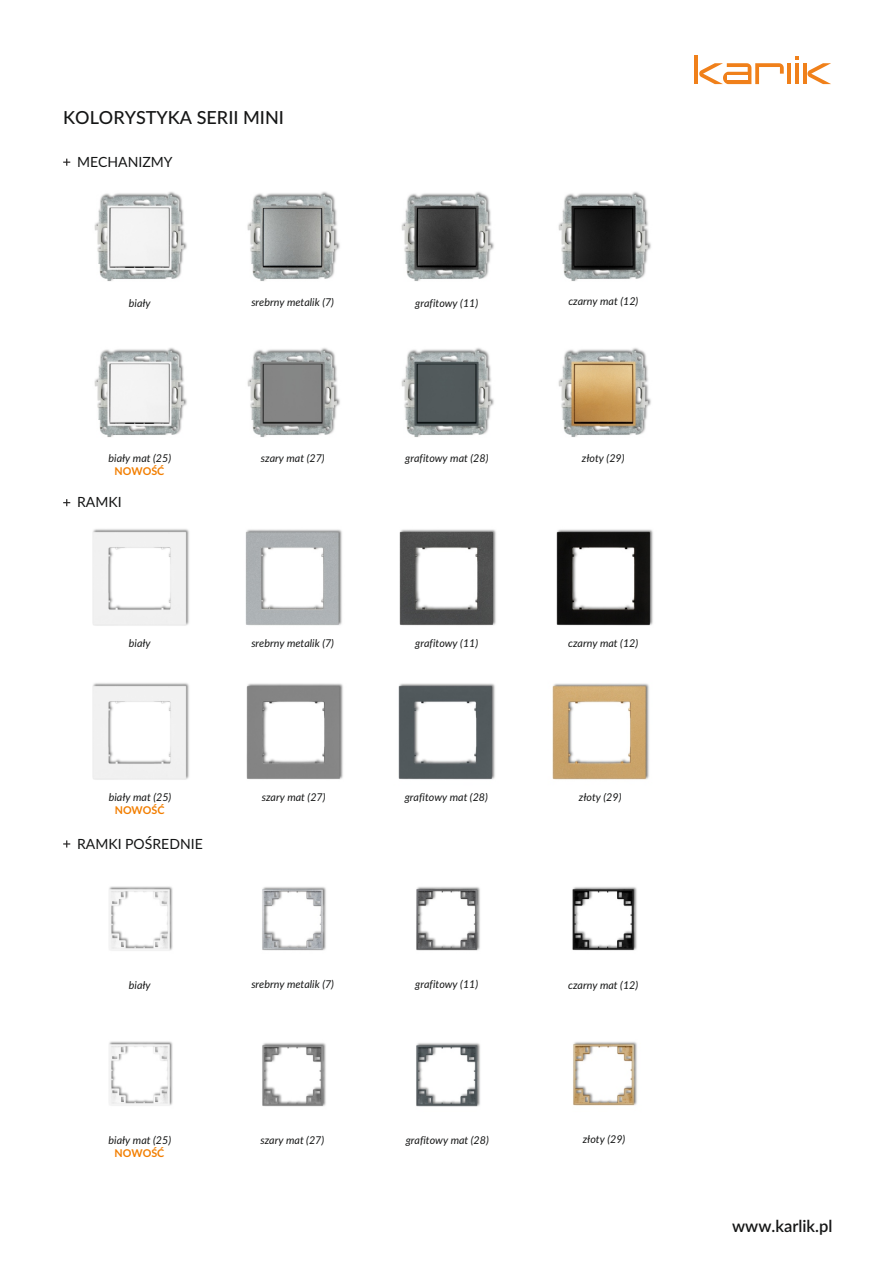
<style>
.page{position:relative;width:893px;height:1263px;background:#fff}
.page>*{position:absolute;margin:0;border:0;box-sizing:border-box;transform-origin:0 0}
.t1{font:500 18px "Lato";color:#151616}
.t2{font:600 16.5px "Lato";color:#151616}
.t3{font:13.95px "Lato";color:#151616}
.t4{font:italic 10.65px "Lato";color:#151616}
.t5{font:700 10.65px "Lato";color:#f27e00}
</style>
<div class="page">
<hr style="left:694px;top:56px;width:4px;height:28px;background:#f0801a">
<hr style="left:787px;top:63px;width:4px;height:21px;background:#f0801a">
<hr style="left:795px;top:63px;width:4px;height:21px;background:#f0801a">
<hr style="left:803px;top:63px;width:3px;height:21px;background:#f0801a">
<svg style="left:795px;top:56px;width:4px;height:3px"></svg>
<svg style="left:699px;top:63px;width:85px;height:21px"></svg>
<svg style="left:807px;top:63px;width:24px;height:21px"></svg>
<svg style="left:63px;top:499px;width:7px;height:7px"></svg>
<img style="left:245px;top:529px;width:97px;height:97px">
<img style="left:399px;top:529px;width:97px;height:97px">
<img style="left:556px;top:529px;width:97px;height:97px">
<img style="left:246px;top:683px;width:97px;height:97px">
<img style="left:398px;top:683px;width:97px;height:97px">
<img style="left:552px;top:683px;width:97px;height:97px">
<img style="left:92px;top:529px;width:97px;height:97px">
<img style="left:558px;top:192px;width:93px;height:89px">
<svg style="left:63px;top:159px;width:7px;height:7px"></svg>
<img style="left:94px;top:192px;width:93px;height:89px">
<img style="left:247px;top:191px;width:93px;height:90px">
<img style="left:401px;top:192px;width:93px;height:89px">
<img style="left:558px;top:348px;width:93px;height:89px">
<img style="left:247px;top:348px;width:93px;height:89px">
<img style="left:401px;top:348px;width:93px;height:89px">
<svg style="left:63px;top:840px;width:7px;height:7px"></svg>
<img style="left:262px;top:887px;width:64px;height:64px">
<img style="left:416px;top:887px;width:64px;height:64px">
<img style="left:572px;top:887px;width:65px;height:64px">
<img style="left:262px;top:1043px;width:64px;height:64px">
<img style="left:416px;top:1043px;width:64px;height:64px">
<img style="left:573px;top:1042px;width:64px;height:64px">
<img style="left:109px;top:886px;width:64px;height:65px">
<img style="left:94px;top:348px;width:93px;height:89px">
<img style="left:92px;top:683px;width:97px;height:97px">
<img style="left:109px;top:1041px;width:64px;height:65px">
<h1 class="t1" style="left:63px;top:110px;width:222px">KOLORYSTYKA SERII MINI</h1>
<h3 class="t3" style="left:77px;top:156px;width:97px">MECHANIZMY</h3>
<p class="t4" style="left:129px;top:298px;width:23px">biały</p>
<p class="t4" style="left:251px;top:298px;width:84px">srebrny metalik (7)</p>
<p class="t4" style="left:415px;top:298px;width:64px">grafitowy (11)</p>
<p class="t4" style="left:568px;top:296px;width:72px">czarny mat (12)</p>
<p class="t4" style="left:109px;top:453px;width:64px">biały mat (25)</p>
<p class="t5" style="left:115px;top:466px;width:51px">NOWOŚĆ</p>
<h3 class="t3" style="left:77px;top:496px;width:46px">RAMKI</h3>
<p class="t4" style="left:261px;top:453px;width:65px">szary mat (27)</p>
<p class="t4" style="left:405px;top:454px;width:85px">grafitowy mat (28)</p>
<p class="t4" style="left:582px;top:453px;width:44px">złoty (29)</p>
<p class="t4" style="left:129px;top:639px;width:23px">biały</p>
<p class="t4" style="left:251px;top:638px;width:84px">srebrny metalik (7)</p>
<p class="t4" style="left:415px;top:638px;width:64px">grafitowy (11)</p>
<p class="t4" style="left:568px;top:639px;width:72px">czarny mat (12)</p>
<p class="t4" style="left:109px;top:792px;width:64px">biały mat (25)</p>
<p class="t5" style="left:115px;top:805px;width:51px">NOWOŚĆ</p>
<h3 class="t3" style="left:77px;top:837px;width:127px">RAMKI POŚREDNIE</h3>
<p class="t4" style="left:262px;top:792px;width:65px">szary mat (27)</p>
<p class="t4" style="left:405px;top:792px;width:85px">grafitowy mat (28)</p>
<p class="t4" style="left:579px;top:792px;width:44px">złoty (29)</p>
<p class="t4" style="left:129px;top:980px;width:23px">biały</p>
<p class="t4" style="left:251px;top:979px;width:84px">srebrny metalik (7)</p>
<p class="t4" style="left:415px;top:979px;width:64px">grafitowy (11)</p>
<p class="t4" style="left:568px;top:980px;width:72px">czarny mat (12)</p>
<p class="t4" style="left:109px;top:1135px;width:64px">biały mat (25)</p>
<p class="t5" style="left:115px;top:1148px;width:51px">NOWOŚĆ</p>
<p class="t4" style="left:260px;top:1135px;width:65px">szary mat (27)</p>
<p class="t4" style="left:406px;top:1135px;width:85px">grafitowy mat (28)</p>
<p class="t4" style="left:583px;top:1135px;width:44px">złoty (29)</p>
<h2 class="t2" style="left:732px;top:1219px;width:102px">www.karlik.pl</h2>
</div>
